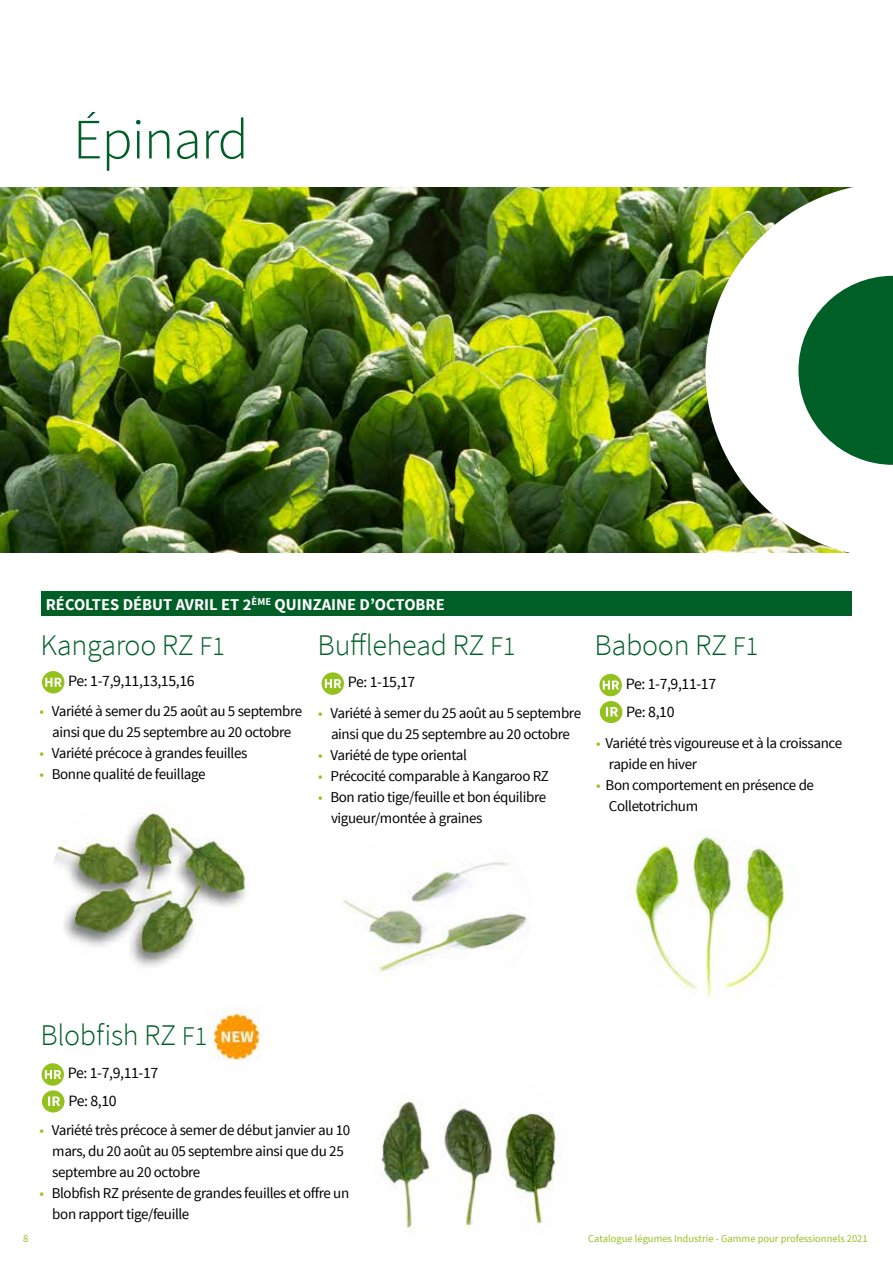
<style>
.page{position:relative;width:893px;height:1263px;background:#fff}
.page>*{position:absolute;margin:0;border:0;box-sizing:border-box;transform-origin:0 0}
.t1{font:300 57px "Source Sans Pro";letter-spacing:-.015em;color:#005f27}
.t2{font:300 30px "Source Sans Pro";letter-spacing:-.01em;color:#005f27}
.t3{font:700 16.5px "Source Sans Pro";color:#fff}
.t4{font:15.75px/27.9px "Source Sans Pro";letter-spacing:-.025em;color:#000}
.t5{font:15px/21px "Source Sans Pro";letter-spacing:-.025em;color:#000}
.t6{font:10.5px "Source Sans Pro";color:#95c11f}
.s1{font-size:27px}
.s2{color:#95c11f}
</style>
<div class="page">
<img style="left:0;top:187px;width:705px;height:366px">
<div style="left:42px;top:591px;width:810px;height:25px;background:#005f27"></div>
<div style="left:42px;top:671px;width:22px;height:22px;background:#95c11f;border-radius:50%"></div>
<svg style="left:45px;top:678px;width:17px;height:9px"></svg>
<img style="left:341px;top:862px;width:186px;height:117px">
<img style="left:54px;top:804px;width:193px;height:163px">
<img style="left:633px;top:830px;width:158px;height:169px">
<svg style="left:322px;top:672px;width:22px;height:23px"></svg>
<svg style="left:325px;top:679px;width:16px;height:9px"></svg>
<svg style="left:599px;top:674px;width:23px;height:22px"></svg>
<svg style="left:603px;top:681px;width:16px;height:9px"></svg>
<div style="left:600px;top:701px;width:22px;height:22px;background:#95c11f;border-radius:50%"></div>
<svg style="left:606px;top:707px;width:12px;height:9px"></svg>
<img style="left:705px;top:187px;width:188px;height:366px">
<svg style="left:798px;top:276px;width:95px;height:189px"></svg>
<img style="left:381px;top:1101px;width:181px;height:133px">
<div style="left:42px;top:1063px;width:22px;height:23px;background:#95c11f;border-radius:50%"></div>
<svg style="left:45px;top:1070px;width:16px;height:9px"></svg>
<div style="left:42px;top:1090px;width:23px;height:22px;background:#95c11f;border-radius:50%"></div>
<svg style="left:48px;top:1096px;width:12px;height:10px"></svg>
<img style="left:207px;top:1007px;width:54px;height:54px">
<h1 class="t1" style="left:73px;top:105px;width:177px">Épinard</h1>
<p class="t3" style="left:46px;top:593px;width:400px">RÉCOLTES DÉBUT AVRIL ET 2<sup>ÈME</sup> QUINZAINE D’OCTOBRE</p>
<h2 class="t2" style="left:40px;top:627px;width:186px">Kangaroo RZ <span class="s1">F1</span></h2>
<h2 class="t2" style="left:318px;top:627px;width:199px">Bufflehead RZ <span class="s1">F1</span></h2>
<h2 class="t2" style="left:594px;top:627px;width:165px">Baboon RZ <span class="s1">F1</span></h2>
<p class="t4" style="left:68px;top:667px;width:128px">Pe: 1-7,9,11,13,15,16</p>
<p class="t5" style="left:40px;top:700px;width:264px;text-align:center"><span class="s2">•</span> Variété à semer du 25 août au 5 septembre ainsi que du 25 septembre au 20 octobre</p>
<p class="t5" style="left:40px;top:742px;width:209px"><span class="s2">•</span> Variété précoce à grandes feuilles</p>
<p class="t5" style="left:40px;top:763px;width:168px"><span class="s2">•</span> Bonne qualité de feuillage</p>
<p class="t4" style="left:348px;top:668px;width:69px">Pe: 1-15,17</p>
<p class="t4" style="left:626px;top:670px;width:92px">Pe: 1-7,9,11-17</p>
<p class="t5" style="left:318px;top:702px;width:264px;text-align:center"><span class="s2">•</span> Variété à semer du 25 août au 5 septembre ainsi que du 25 septembre au 20 octobre</p>
<p class="t5" style="left:318px;top:744px;width:150px"><span class="s2">•</span> Variété de type oriental</p>
<p class="t5" style="left:318px;top:765px;width:232px"><span class="s2">•</span> Précocité comparable à Kangaroo RZ</p>
<p class="t5" style="left:331px;top:786px;width:217px;text-indent:-13px"><span class="s2">•</span> Bon ratio tige/feuille et bon équilibre vigueur/montée à graines</p>
<p class="t4" style="left:626px;top:698px;width:50px">Pe: 8,10</p>
<p class="t5" style="left:609px;top:733px;width:235px;text-indent:-13px"><span class="s2">•</span> Variété très vigoureuse et à la croissance rapide en hiver</p>
<p class="t5" style="left:609px;top:775px;width:207px;text-indent:-13px"><span class="s2">•</span> Bon comportement en présence de<br>Colletotrichum</p>
<p class="t6" style="left:23px;top:1232px;width:7px">8</p>
<h2 class="t2" style="left:40px;top:1016px;width:168px">Blobfish RZ <span class="s1">F1</span></h2>
<p class="t4" style="left:68px;top:1059px;width:92px">Pe: 1-7,9,11-17<br>Pe: 8,10</p>
<p class="t5" style="left:52px;top:1120px;width:300px;text-indent:-13px"><span class="s2">•</span> Variété très précoce à semer de début janvier au 10 mars, du 20 août au 05 septembre ainsi que du 25 septembre au 20 octobre</p>
<p class="t5" style="left:52px;top:1183px;width:298px;text-indent:-13px"><span class="s2">•</span> Blobfish RZ présente de grandes feuilles et offre un bon rapport tige/feuille</p>
<p class="t6" style="left:588px;top:1232px;width:281px">Catalogue légumes Industrie - Gamme pour professionnels 2021</p>
</div>
